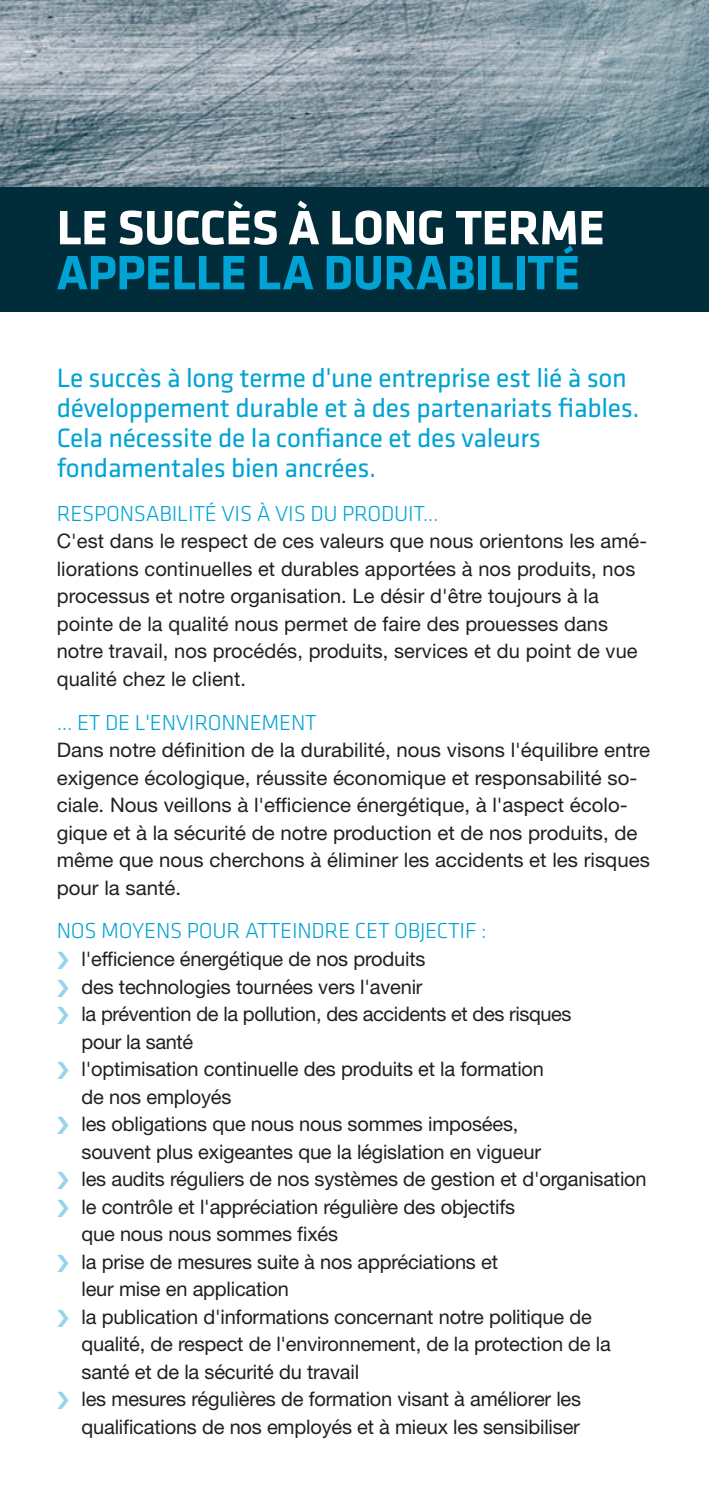
<style>
.page{position:relative;width:709px;height:1489px;background:#fff}
.page>*{position:absolute;margin:0;border:0;box-sizing:border-box;transform-origin:0 0}
.t1{font:700 50px "Gymbdc Klavika Basic";letter-spacing:-.01em;color:#00a3d4}
.t2{font:700 50px "Gymbdc Klavika Basic";letter-spacing:-.01em;color:#fff}
.t3{font:27.5px/30px "Vbnctc Klavika Basic";letter-spacing:-.01em;color:#00a3d4}
.t4{font:300 22.5px "Tsddbk Klavika Basic";letter-spacing:-.01em;color:#00a3d4}
.t5{font:20px/27.5px "Xpqrgj Helvetica Neue LT Std";letter-spacing:-.01em;color:#231f20}
</style>
<div class="page">
<img style="left:0;top:0;width:709px;height:312px">
<div style="left:0;top:188px;width:708px;height:124px;background:#002d39"></div>
<h1 class="t2" style="left:57px;top:191px;width:549px">LE SUCCÈS À LONG TERME</h1>
<h1 class="t1" style="left:57px;top:236px;width:525px">APPELLE LA DURABILITÉ</h1>
<h2 class="t3" style="left:57px;top:362px;width:584px">Le succès à long terme d'une entreprise est lié à son développement durable et à des partenariats fiables.<br>Cela nécessite de la confiance et des valeurs fondamentales bien ancrées.</h2>
<p class="t4" style="left:57px;top:499px;width:383px">RESPONSABILITÉ VIS À VIS DU PRODUIT...</p>
<p class="t5" style="left:57px;top:527px;width:592px">C'est dans le respect de ces valeurs que nous orientons les amé&shy;liorations continuelles et durables apportées à nos produits, nos processus et notre organisation. Le désir d'être toujours à la pointe de la qualité nous permet de faire des prouesses dans notre travail, nos procédés, produits, services et du point de vue qualité chez le client.</p>
<p class="t4" style="left:57px;top:708px;width:262px">... ET DE L'ENVIRONNEMENT</p>
<p class="t5" style="left:57px;top:736px;width:595px">Dans notre définition de la durabilité, nous visons l'équilibre entre exigence écologique, réussite économique et responsabilité so&shy;ciale. Nous veillons à l'efficience énergétique, à l'aspect écolo&shy;gique et à la sécurité de notre production et de nos produits, de même que nous cherchons à éliminer les accidents et les risques pour la santé.</p>
<p class="t4" style="left:57px;top:917px;width:431px">NOS MOYENS POUR ATTEINDRE CET OBJECTIF :</p>
<p class="t5" style="left:81px;top:944px;width:566px">l'efficience énergétique de nos produits<br>des technologies tournées vers l'avenir<br>la prévention de la pollution, des accidents et des risques<br>pour la santé<br>l'optimisation continuelle des produits et la formation<br>de nos employés<br>les obligations que nous nous sommes imposées,<br>souvent plus exigeantes que la législation en vigueur<br>les audits réguliers de nos systèmes de gestion et d'organisation le contrôle et l'appréciation régulière des objectifs<br>que nous nous sommes fixés<br>la prise de mesures suite à nos appréciations et<br>leur mise en application<br>la publication d'informations concernant notre politique de qualité, de respect de l'environnement, de la protection de la santé et de la sécurité du travail<br>les mesures régulières de formation visant à améliorer les qualifications de nos employés et à mieux les sensibiliser</p>
</div>
